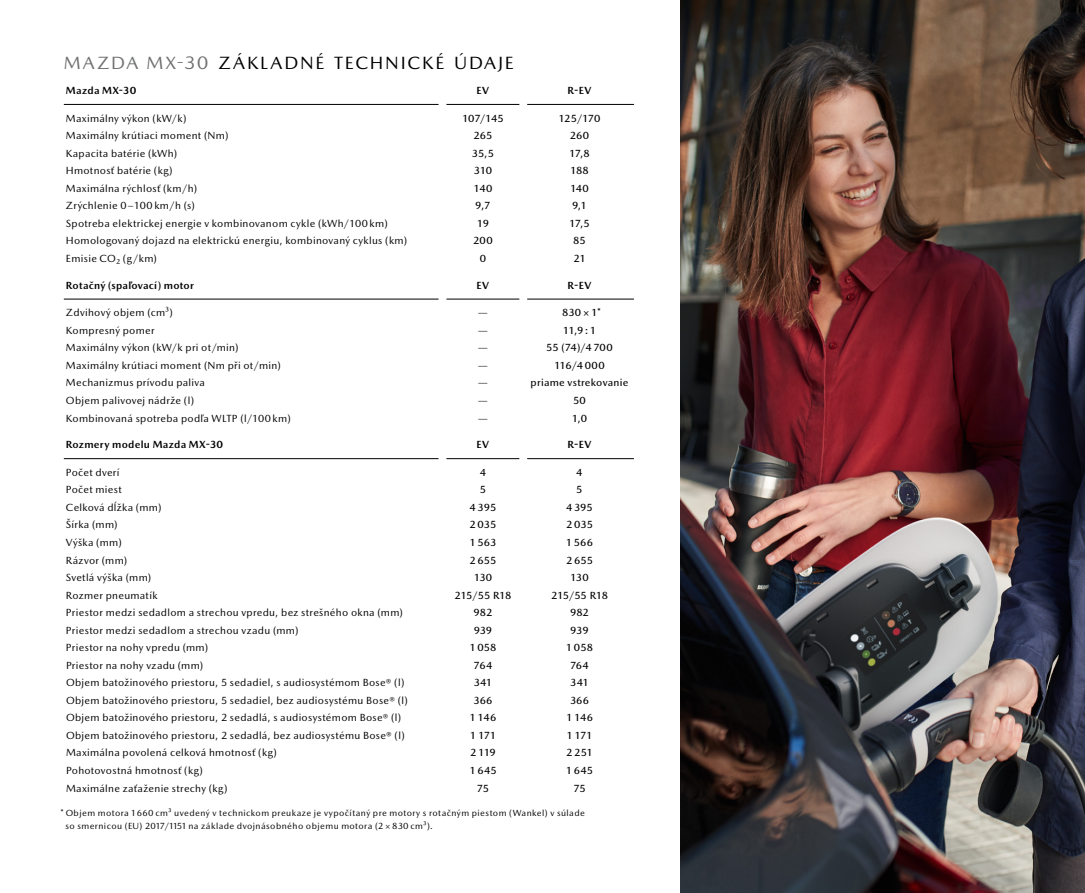
<style>
.page{position:relative;width:1085px;height:893px;background:#fff}
.page>*{position:absolute;margin:0;border:0;box-sizing:border-box;transform-origin:0 0}
.t1{font:18px "Mazda Type";letter-spacing:.1em;color:#000}
.t2{font:10.5px "Mazda Type";letter-spacing:.025em;color:#000}
.t3{font:500 10.5px "Mazda Type";letter-spacing:-.005em;color:#000}
.t4{font:700 10.5px "Mazda Type";letter-spacing:.025em;color:#000}
.t5{font:500 10.5px "Mazda Type";letter-spacing:.025em;color:#000}
.t6{font:10.5px "Mazda Type";letter-spacing:.025em;color:#000;scale:1.2 1}
.t7{font:9px/13px "Mazda Type";letter-spacing:.045em;color:#000}
.s1{color:#6f7070}
.s2{color:#fff}
</style>
<div class="page">
<img style="left:680px;top:0;width:404px;height:893px">
<hr style="left:64px;top:104px;width:374px;height:1px;background:#000">
<hr style="left:446px;top:104px;width:73px;height:1px;background:#000">
<hr style="left:527px;top:104px;width:107px;height:1px;background:#000">
<hr style="left:64px;top:299px;width:374px;height:1px;background:#000">
<hr style="left:446px;top:299px;width:73px;height:1px;background:#000">
<hr style="left:527px;top:299px;width:107px;height:1px;background:#000">
<hr style="left:64px;top:458px;width:374px;height:1px;background:#000">
<hr style="left:446px;top:458px;width:73px;height:1px;background:#000">
<hr style="left:527px;top:458px;width:107px;height:1px;background:#000">
<h1 class="t1" style="left:64px;top:52px;width:451px"><span class="s1">MAZDA MX-30</span> ZÁKLADNÉ TECHNICKÉ ÚDAJE</h1>
<p class="t4" style="left:66px;top:84px;width:72px">Mazda MX-30</p>
<p class="t4" style="left:476px;top:84px;width:14px">EV</p>
<p class="t4" style="left:567px;top:84px;width:25px">R-EV</p>
<p class="t2" style="left:66px;top:112px;width:122px">Maximálny výkon (kW/k)</p>
<p class="t3" style="left:462px;top:112px;width:43px">107/145</p>
<p class="t3" style="left:558px;top:112px;width:43px">125/170</p>
<p class="t2" style="left:66px;top:129px;width:164px">Maximálny krútiaci moment (Nm)</p>
<p class="t3" style="left:473px;top:129px;width:21px">265</p>
<p class="t3" style="left:569px;top:129px;width:21px">260</p>
<p class="t2" style="left:66px;top:147px;width:113px">Kapacita batérie (kWh)</p>
<p class="t3" style="left:471px;top:147px;width:24px">35,5</p>
<p class="t3" style="left:569px;top:147px;width:22px">17,8</p>
<p class="t2" style="left:66px;top:164px;width:108px">Hmotnosť batérie (kg)</p>
<p class="t3" style="left:473px;top:164px;width:20px">310</p>
<p class="t3" style="left:570px;top:164px;width:20px">188</p>
<p class="t2" style="left:66px;top:182px;width:133px">Maximálna rýchlosť (km/h)</p>
<p class="t3" style="left:473px;top:182px;width:20px">140</p>
<p class="t3" style="left:570px;top:182px;width:20px">140</p>
<p class="t2" style="left:66px;top:200px;width:130px">Zrýchlenie 0 –100 km/h (s)</p>
<p class="t3" style="left:475px;top:199px;width:17px">9,7</p>
<p class="t3" style="left:572px;top:199px;width:16px">9,1</p>
<p class="t2" style="left:66px;top:217px;width:323px">Spotreba elektrickej energie v kombinovanom cykle (kWh/100 km)</p>
<p class="t3" style="left:477px;top:217px;width:14px">19</p>
<p class="t3" style="left:569px;top:217px;width:22px">17,5</p>
<p class="t2" style="left:66px;top:235px;width:343px">Homologovaný dojazd na elektrickú energiu, kombinovaný cyklus (km)</p>
<p class="t3" style="left:473px;top:235px;width:21px">200</p>
<p class="t3" style="left:573px;top:235px;width:14px">85</p>
<p class="t2" style="left:66px;top:252px;width:93px">Emisie CO₂ (g/km)</p>
<p class="t3" style="left:479px;top:252px;width:8px">0</p>
<p class="t3" style="left:573px;top:252px;width:14px">21</p>
<p class="t4" style="left:66px;top:279px;width:129px">Rotačný (spaľovací) motor</p>
<p class="t4" style="left:476px;top:279px;width:14px">EV</p>
<p class="t4" style="left:567px;top:279px;width:25px">R-EV</p>
<p class="t2" style="left:66px;top:306px;width:109px">Zdvihový objem (cm³)</p>
<p class="t6" style="left:477px;top:306px;width:11px">—</p>
<p class="t3" style="left:558px;top:306px;width:44px"><span class="s2">*</span>830 × 1*</p>
<p class="t2" style="left:66px;top:324px;width:90px">Kompresný pomer</p>
<p class="t6" style="left:477px;top:324px;width:11px">—</p>
<p class="t3" style="left:563px;top:324px;width:35px">11,9 : 1</p>
<p class="t2" style="left:66px;top:342px;width:174px">Maximálny výkon (kW/k pri ot/min)</p>
<p class="t6" style="left:477px;top:342px;width:11px">—</p>
<p class="t3" style="left:546px;top:341px;width:68px">55 (74)/4 700</p>
<p class="t2" style="left:66px;top:359px;width:216px">Maximálny krútiaci moment (Nm při ot/min)</p>
<p class="t6" style="left:477px;top:359px;width:11px">—</p>
<p class="t3" style="left:554px;top:359px;width:52px">116/4 000</p>
<p class="t2" style="left:66px;top:377px;width:140px">Mechanizmus prívodu paliva</p>
<p class="t6" style="left:477px;top:377px;width:11px">—</p>
<p class="t5" style="left:530px;top:377px;width:99px">priame vstrekovanie</p>
<p class="t2" style="left:66px;top:394px;width:130px">Objem palivovej nádrže (l)</p>
<p class="t6" style="left:477px;top:394px;width:11px">—</p>
<p class="t3" style="left:573px;top:394px;width:14px">50</p>
<p class="t2" style="left:66px;top:412px;width:226px">Kombinovaná spotreba podľa WLTP (l/100 km)</p>
<p class="t6" style="left:477px;top:412px;width:11px">—</p>
<p class="t3" style="left:571px;top:412px;width:17px">1,0</p>
<p class="t4" style="left:66px;top:438px;width:159px">Rozmery modelu Mazda MX-30</p>
<p class="t4" style="left:476px;top:438px;width:14px">EV</p>
<p class="t4" style="left:567px;top:438px;width:25px">R-EV</p>
<p class="t2" style="left:66px;top:466px;width:55px">Počet dverí</p>
<p class="t3" style="left:479px;top:466px;width:8px">4</p>
<p class="t3" style="left:576px;top:466px;width:8px">4</p>
<p class="t2" style="left:66px;top:484px;width:57px">Počet miest</p>
<p class="t3" style="left:479px;top:483px;width:8px">5</p>
<p class="t3" style="left:576px;top:483px;width:8px">5</p>
<p class="t2" style="left:66px;top:501px;width:97px">Celková dĺžka (mm)</p>
<p class="t3" style="left:469px;top:501px;width:28px">4 395</p>
<p class="t3" style="left:566px;top:501px;width:28px">4 395</p>
<p class="t2" style="left:66px;top:519px;width:53px">Šírka (mm)</p>
<p class="t3" style="left:469px;top:519px;width:28px">2 035</p>
<p class="t3" style="left:566px;top:519px;width:28px">2 035</p>
<p class="t2" style="left:66px;top:536px;width:57px">Výška (mm)</p>
<p class="t3" style="left:469px;top:536px;width:29px">1 563</p>
<p class="t3" style="left:566px;top:536px;width:29px">1 566</p>
<p class="t2" style="left:66px;top:554px;width:63px">Rázvor (mm)</p>
<p class="t3" style="left:469px;top:554px;width:28px">2 655</p>
<p class="t3" style="left:566px;top:554px;width:28px">2 655</p>
<p class="t2" style="left:66px;top:571px;width:87px">Svetlá výška (mm)</p>
<p class="t3" style="left:473px;top:571px;width:20px">130</p>
<p class="t3" style="left:570px;top:571px;width:20px">130</p>
<p class="t2" style="left:66px;top:589px;width:93px">Rozmer pneumatík</p>
<p class="t3" style="left:454px;top:589px;width:58px">215/55 R18</p>
<p class="t3" style="left:551px;top:589px;width:58px">215/55 R18</p>
<p class="t2" style="left:66px;top:606px;width:338px">Priestor medzi sedadlom a strechou vpredu, bez strešného okna (mm)</p>
<p class="t3" style="left:473px;top:606px;width:20px">982</p>
<p class="t3" style="left:570px;top:606px;width:20px">982</p>
<p class="t2" style="left:66px;top:624px;width:234px">Priestor medzi sedadlom a strechou vzadu (mm)</p>
<p class="t3" style="left:473px;top:624px;width:20px">939</p>
<p class="t3" style="left:570px;top:624px;width:20px">939</p>
<p class="t2" style="left:66px;top:641px;width:144px">Priestor na nohy vpredu (mm)</p>
<p class="t3" style="left:469px;top:641px;width:29px">1 058</p>
<p class="t3" style="left:566px;top:641px;width:29px">1 058</p>
<p class="t2" style="left:66px;top:659px;width:139px">Priestor na nohy vzadu (mm)</p>
<p class="t3" style="left:473px;top:659px;width:20px">764</p>
<p class="t3" style="left:570px;top:659px;width:20px">764</p>
<p class="t2" style="left:66px;top:676px;width:340px">Objem batožinového priestoru, 5 sedadiel, s audiosystémom Bose® (l)</p>
<p class="t3" style="left:473px;top:676px;width:20px">341</p>
<p class="t3" style="left:570px;top:676px;width:20px">341</p>
<p class="t2" style="left:66px;top:694px;width:343px">Objem batožinového priestoru, 5 sedadiel, bez audiosystému Bose® (l)</p>
<p class="t3" style="left:473px;top:694px;width:21px">366</p>
<p class="t3" style="left:570px;top:694px;width:21px">366</p>
<p class="t2" style="left:66px;top:712px;width:337px">Objem batožinového priestoru, 2 sedadlá, s audiosystémom Bose® (l)</p>
<p class="t3" style="left:469px;top:711px;width:28px">1 146</p>
<p class="t3" style="left:566px;top:711px;width:28px">1 146</p>
<p class="t2" style="left:66px;top:729px;width:340px">Objem batožinového priestoru, 2 sedadlá, bez audiosystému Bose® (l)</p>
<p class="t3" style="left:470px;top:729px;width:28px">1 171</p>
<p class="t3" style="left:566px;top:729px;width:28px">1 171</p>
<p class="t2" style="left:66px;top:747px;width:212px">Maximálna povolená celková hmotnosť (kg)</p>
<p class="t3" style="left:470px;top:747px;width:27px">2 119</p>
<p class="t3" style="left:566px;top:747px;width:28px">2 251</p>
<p class="t2" style="left:66px;top:764px;width:138px">Pohotovostná hmotnosť (kg)</p>
<p class="t3" style="left:469px;top:764px;width:29px">1 645</p>
<p class="t3" style="left:566px;top:764px;width:29px">1 645</p>
<p class="t2" style="left:66px;top:782px;width:163px">Maximálne zaťaženie strechy (kg)</p>
<p class="t3" style="left:476px;top:782px;width:14px">75</p>
<p class="t3" style="left:573px;top:782px;width:14px">75</p>
<p class="t7" style="left:65px;top:806px;width:521px;text-indent:-5px">* Objem motora 1 660 cm³ uvedený v technickom preukaze je vypočítaný pre motory s rotačným piestom (Wankel) v súlade so smernicou (EU) 2017/1151 na základe dvojnásobného objemu motora (2 × 830 cm³).</p>
</div>
